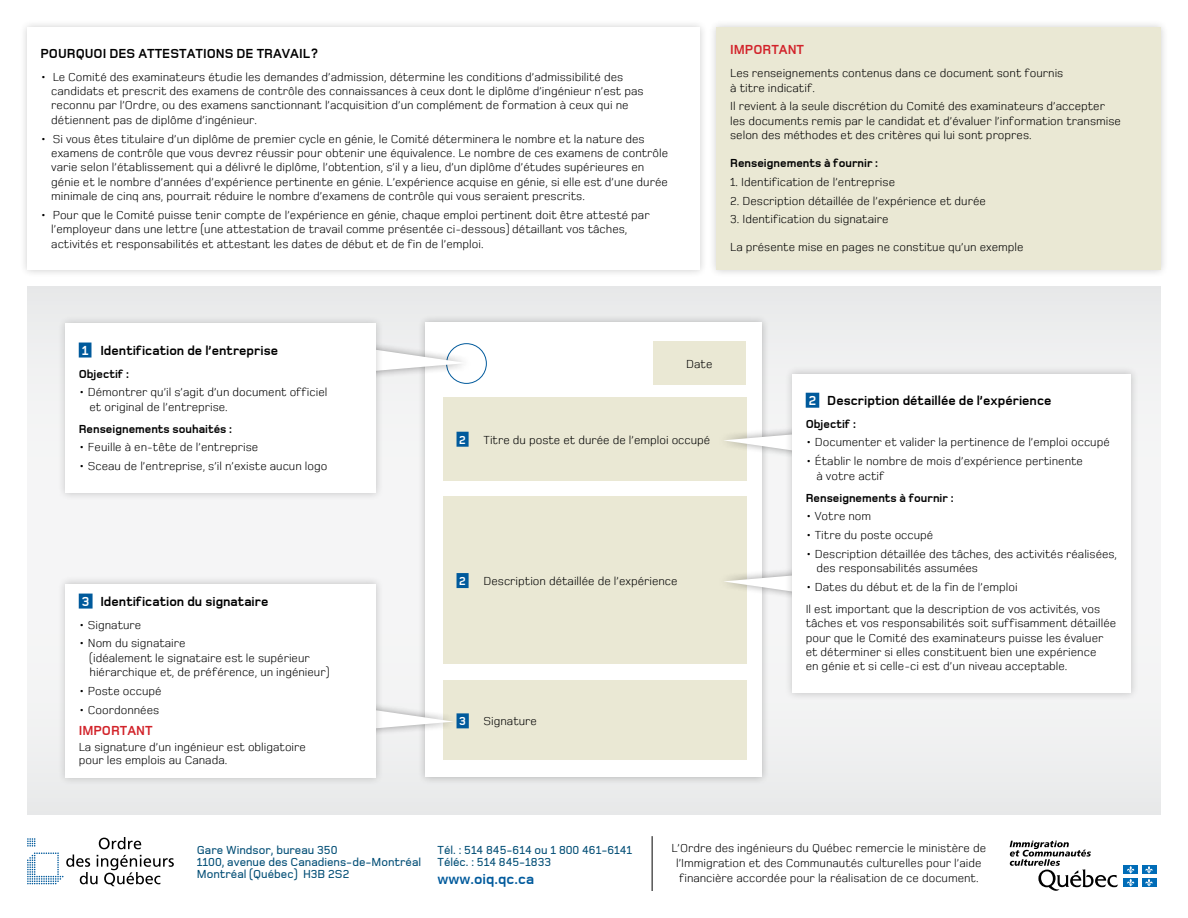
<style>
.page{position:relative;width:1188px;height:918px;background:#fff}
.page>*{position:absolute;margin:0;border:0;box-sizing:border-box;transform-origin:0 0}
.t1{font:700 15px "Foundry Monoline";color:#005a9c}
.t2{font:700 13.5px "Foundry Monoline";color:#000}
.t3{font:700 13.5px "Foundry Monoline";color:#d2232a}
.t4{font:12px/14.4px "Foundry Monoline";color:#000}
.t5{font:500 12px/12px "Foundry Monoline";color:#004d75}
.t6{font:700 12px "Foundry Monoline";color:#000}
.t7{font:700 12px "Foundry Monoline";color:#fff}
.s1{color:#fff}
</style>
<div class="page">
<div style="left:27px;top:286px;width:1134px;height:529px;background:#eeeff0"></div>
<svg style="left:27px;top:837px;width:147px;height:49px"></svg>
<svg style="left:1010px;top:841px;width:108px;height:50px"></svg>
<div style="left:1124px;top:865px;width:14px;height:9px;background:#006cb7"></div>
<div style="left:1142px;top:865px;width:14px;height:9px;background:#006cb7"></div>
<div style="left:1124px;top:878px;width:14px;height:9px;background:#006cb7"></div>
<svg style="left:1127px;top:866px;width:8px;height:20px"></svg>
<div style="left:1142px;top:878px;width:14px;height:9px;background:#006cb7"></div>
<svg style="left:1145px;top:866px;width:8px;height:20px"></svg>
<div style="left:417px;top:314px;width:353px;height:471px;background:#000;opacity:.25"></div>
<div style="left:425px;top:323px;width:337px;height:454px;background:#fff"></div>
<div style="left:653px;top:341px;width:93px;height:44px;background:#eae8d4"></div>
<div style="left:443px;top:397px;width:304px;height:83px;background:#eae8d4"></div>
<div style="left:457px;top:432px;width:12px;height:15px;background:#005a9c"></div>
<div style="left:443px;top:496px;width:304px;height:168px;background:#eae8d4"></div>
<div style="left:457px;top:573px;width:12px;height:15px;background:#005a9c"></div>
<div style="left:443px;top:680px;width:304px;height:80px;background:#eae8d4"></div>
<div style="left:457px;top:713px;width:12px;height:15px;background:#005a9c"></div>
<div style="left:717px;top:423px;width:127px;height:42px;background:#000;opacity:.4"></div>
<svg style="left:723px;top:431px;width:61px;height:26px"></svg>
<div style="left:332px;top:697px;width:128px;height:42px;background:#000;opacity:.4"></div>
<svg style="left:384px;top:705px;width:70px;height:26px"></svg>
<div style="left:717px;top:564px;width:127px;height:42px;background:#000;opacity:.4"></div>
<svg style="left:723px;top:572px;width:61px;height:26px"></svg>
<div style="left:57px;top:575px;width:327px;height:211px;background:#000;opacity:.2"></div>
<div style="left:65px;top:584px;width:311px;height:194px;background:#fff"></div>
<div style="left:79px;top:594px;width:14px;height:15px;background:#005a9c"></div>
<div style="left:19px;top:19px;width:689px;height:259px;background:#000;opacity:.2"></div>
<div style="left:27px;top:27px;width:673px;height:243px;background:#fff"></div>
<div style="left:784px;top:366px;width:355px;height:335px;background:#000;opacity:.2"></div>
<div style="left:792px;top:374px;width:339px;height:319px;background:#fff"></div>
<div style="left:806px;top:393px;width:13px;height:15px;background:#005a9c"></div>
<div style="left:708px;top:19px;width:461px;height:259px;background:#000;opacity:.2"></div>
<div style="left:717px;top:27px;width:444px;height:243px;background:#eae8d4"></div>
<hr style="left:652px;top:836px;width:1px;height:55px;background:#000">
<div style="left:446px;top:343px;width:41px;height:41px;border:1px solid #005a9c;border-radius:50%"></div>
<div style="left:345px;top:339px;width:128px;height:41px;background:#000;opacity:.4"></div>
<svg style="left:384px;top:346px;width:83px;height:27px"></svg>
<div style="left:57px;top:315px;width:327px;height:186px;background:#000;opacity:.2"></div>
<div style="left:65px;top:323px;width:311px;height:170px;background:#fff"></div>
<div style="left:79px;top:343px;width:12px;height:15px;background:#005a9c"></div>
<p class="t2" style="left:40px;top:46px;width:148px">Pourquoi des attestation</p>
<p class="t2" style="left:225px;top:46px;width:42px">s de tra</p>
<p class="t2" style="left:282px;top:46px;width:37px">vail?</p>
<p class="t4" style="left:51px;top:70px;width:594px;text-indent:-11px">• Le Comité des examinateurs étudie les demandes d’admission, détermine les conditions d’admissibilité des candidats et prescrit des examens de contrôle des connaissances à ceux dont le diplôme d’ingénieur n’est pas reconnu par l’Ordre, ou des examens sanctionnant l’acquisition d’un complément de formation à ceux qui ne détiennent pas de diplôme d’ingénieur.</p>
<p class="t4" style="left:51px;top:132px;width:618px;text-indent:-11px">• Si vous êtes titulaire d’un diplôme de premier cycle en génie, le Comité déterminera le nombre et la nature des examens de contrôle que vous devrez réussir pour obtenir une équivalence. Le nombre de ces examens de contrôle varie selon l’établissement qui a délivré le diplôme, l’obtention, s’il y a lieu, d’un diplôme d’études supérieures en génie et le nombre d’années d’expérience pertinente en génie. L’expérience acquise en génie, si elle est d’une durée minimale de cinq ans, pourrait réduire le nombre d’examens de contrôle qui vous seraient prescrits.</p>
<p class="t4" style="left:51px;top:208px;width:600px;text-indent:-11px">• Pour que le Comité puisse tenir compte de l’expérience en génie, chaque emploi pertinent doit être attesté par l’employeur dans une lettre (une attestation de travail comme présentée ci-dessous) détaillant vos tâches, activités et responsabilités et attestant les dates de début et de fin de l’emploi.</p>
<p class="t3" style="left:730px;top:43px;width:75px">IMPORTANT</p>
<p class="t4" style="left:730px;top:67px;width:335px">Les renseignements contenus dans ce document sont fournis à titre indicatif.</p>
<p class="t4" style="left:730px;top:100px;width:392px">Il revient à la seule discrétion du Comité des examinateurs d’accepter les documents remis par le candidat et d’évaluer l’information transmise selon des méthodes et des critères qui lui sont propres.</p>
<p class="t6" style="left:730px;top:157px;width:149px">Renseignements à fournir :</p>
<p class="t4" style="left:730px;top:175px;width:166px">1. Identification de l’entreprise</p>
<p class="t4" style="left:730px;top:194px;width:257px">2. Description détaillée de l’expérience et durée</p>
<p class="t4" style="left:730px;top:213px;width:160px">3. Identification du signataire</p>
<p class="t4" style="left:730px;top:241px;width:295px">La présente mise en pages ne constitue qu’un exemple</p>
<p class="t2" style="left:82px;top:343px;width:198px"><span class="s1">1</span> Identification de l’entreprise</p>
<p class="t6" style="left:79px;top:367px;width:52px">Objectif :</p>
<p class="t4" style="left:90px;top:386px;width:239px;text-indent:-11px">• Démontrer qu’il s’agit d’un document officiel et original de l’entreprise.</p>
<p class="t6" style="left:79px;top:422px;width:155px">Renseignements souhaités :</p>
<p class="t4" style="left:79px;top:441px;width:181px">• Feuille à en-tête de l’entreprise</p>
<p class="t4" style="left:79px;top:460px;width:250px">• Sceau de l’entreprise, s’il n’existe aucun logo</p>
<p class="t2" style="left:82px;top:594px;width:188px"><span class="s1">3</span> Identification du signataire</p>
<p class="t4" style="left:79px;top:618px;width:64px">• Signature</p>
<p class="t4" style="left:90px;top:637px;width:241px;text-indent:-11px">• Nom du signataire<br>(idéalement le signataire est le supérieur hiérarchique et, de préférence, un ingénieur)</p>
<p class="t4" style="left:79px;top:684px;width:84px">• Poste occupé</p>
<p class="t4" style="left:79px;top:703px;width:82px">• Coordonnées</p>
<p class="t3" style="left:79px;top:723px;width:75px">IMPORTANT</p>
<p class="t4" style="left:79px;top:741px;width:229px;line-height:13.5px">La signature d’un ingénieur est obligatoire pour les emplois au Canada.</p>
<p class="t4" style="left:686px;top:357px;width:28px">Date</p>
<p class="t7" style="left:459px;top:433px;width:8px">2</p>
<p class="t4" style="left:484px;top:433px;width:228px">Titre du poste et durée de l’emploi occupé</p>
<p class="t7" style="left:459px;top:575px;width:8px">2</p>
<p class="t4" style="left:484px;top:575px;width:196px">Description détaillée de l’expérience</p>
<p class="t7" style="left:459px;top:715px;width:8px">3</p>
<p class="t4" style="left:484px;top:715px;width:55px">Signature</p>
<p class="t2" style="left:809px;top:393px;width:244px"><span class="s1">2</span> Description détaillée de l’expérience</p>
<p class="t6" style="left:806px;top:417px;width:52px">Objectif :</p>
<p class="t4" style="left:806px;top:436px;width:306px">• Documenter et valider la pertinence de l’emploi occupé</p>
<p class="t4" style="left:817px;top:455px;width:268px;text-indent:-11px">• Établir le nombre de mois d’expérience pertinente à votre actif</p>
<p class="t6" style="left:806px;top:491px;width:149px">Renseignements à fournir :</p>
<p class="t4" style="left:806px;top:510px;width:67px">• Votre nom</p>
<p class="t4" style="left:806px;top:528px;width:129px">• Titre du poste occupé</p>
<p class="t4" style="left:817px;top:547px;width:302px;text-indent:-11px">• Description détaillée des tâches, des activités réalisées, des responsabilités assumées</p>
<p class="t4" style="left:806px;top:577px;width:296px;line-height:21.9px">• Dates du début et de la fin de l’emploi<br>Il est important que la description de vos activités, vos</p>
<p class="t4" style="left:806px;top:617px;width:312px">tâches et vos responsabilités soit suffisamment détaillée pour que le Comité des examinateurs puisse les évaluer et déterminer si elles constituent bien une expérience<br>en génie et si celle-ci est d’un niveau acceptable.</p>
<p class="t5" style="left:197px;top:845px;width:226px">Gare Windsor, bureau 350<br>1100, avenue des Canadiens-de-Montréal<br>Montréal (Québec) H3B 2S2</p>
<p class="t5" style="left:438px;top:845px;width:196px">Tél. : 514 845-614 ou 1 800 461-6141<br>Téléc. : 514 845-1833</p>
<p class="t1" style="left:438px;top:871px;width:98px">www.oiq.qc.ca</p>
<p class="t4" style="left:671px;top:841px;width:316px;line-height:15px;text-align:center">L’Ordre des ingénieurs du Québec remercie le ministère de l’Immigration et des Communautés culturelles pour l’aide financière accordée pour la réalisation de ce document.</p>
</div>
